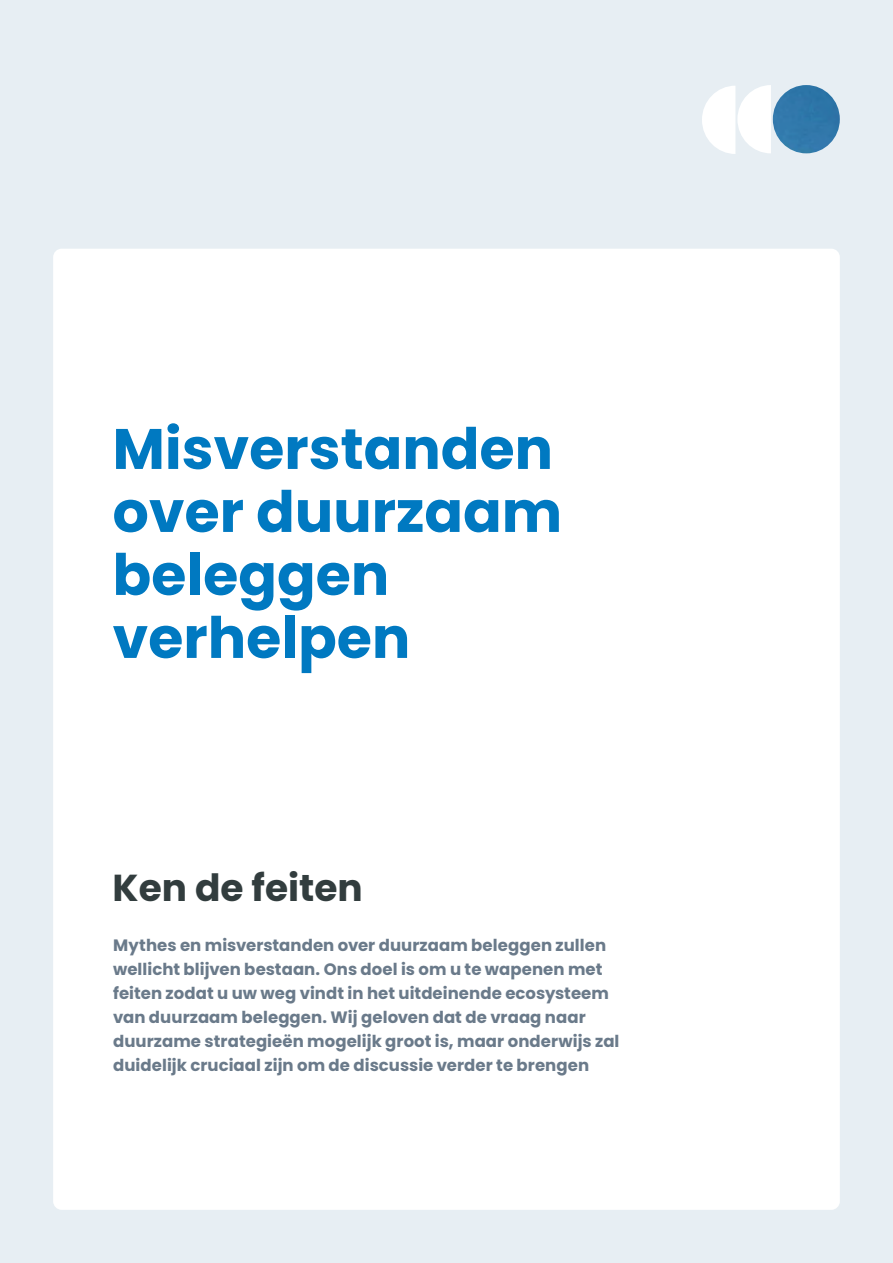
<style>
.page{position:relative;width:893px;height:1263px;background:#e7eef3}
.page>*{position:absolute;margin:0;border:0;box-sizing:border-box;transform-origin:0 0}
.t1{font:700 57px/63px "Poppins";color:#0079c1}
.t2{font:700 37.5px "Poppins";color:#323d3e}
.t3{font:700 16.5px/24px "Poppins";letter-spacing:.005em;color:#6a7a8a}
</style>
<div class="page">
<div style="left:53px;top:249px;width:787px;height:961px;background:#fff;border-radius:9px"></div>
<img style="left:773px;top:85px;width:67px;height:68px">
<svg style="left:702px;top:85px;width:69px;height:69px"></svg>
<h1 class="t1" style="left:113px;top:418px;width:451px">Misverstanden over duurzaam beleggen verhelpen</h1>
<h2 class="t2" style="left:113px;top:866px;width:252px">Ken de feiten</h2>
<p class="t3" style="left:113px;top:933px;width:508px">Mythes en misverstanden over duurzaam beleggen zullen wellicht blijven bestaan. Ons doel is om u te wapenen met feiten zodat u uw weg vindt in het uitdeinende ecosysteem van duurzaam beleggen. Wij geloven dat de vraag naar duurzame strategieën mogelijk groot is, maar onderwijs zal duidelijk cruciaal zijn om de discussie verder te brengen</p>
</div>
